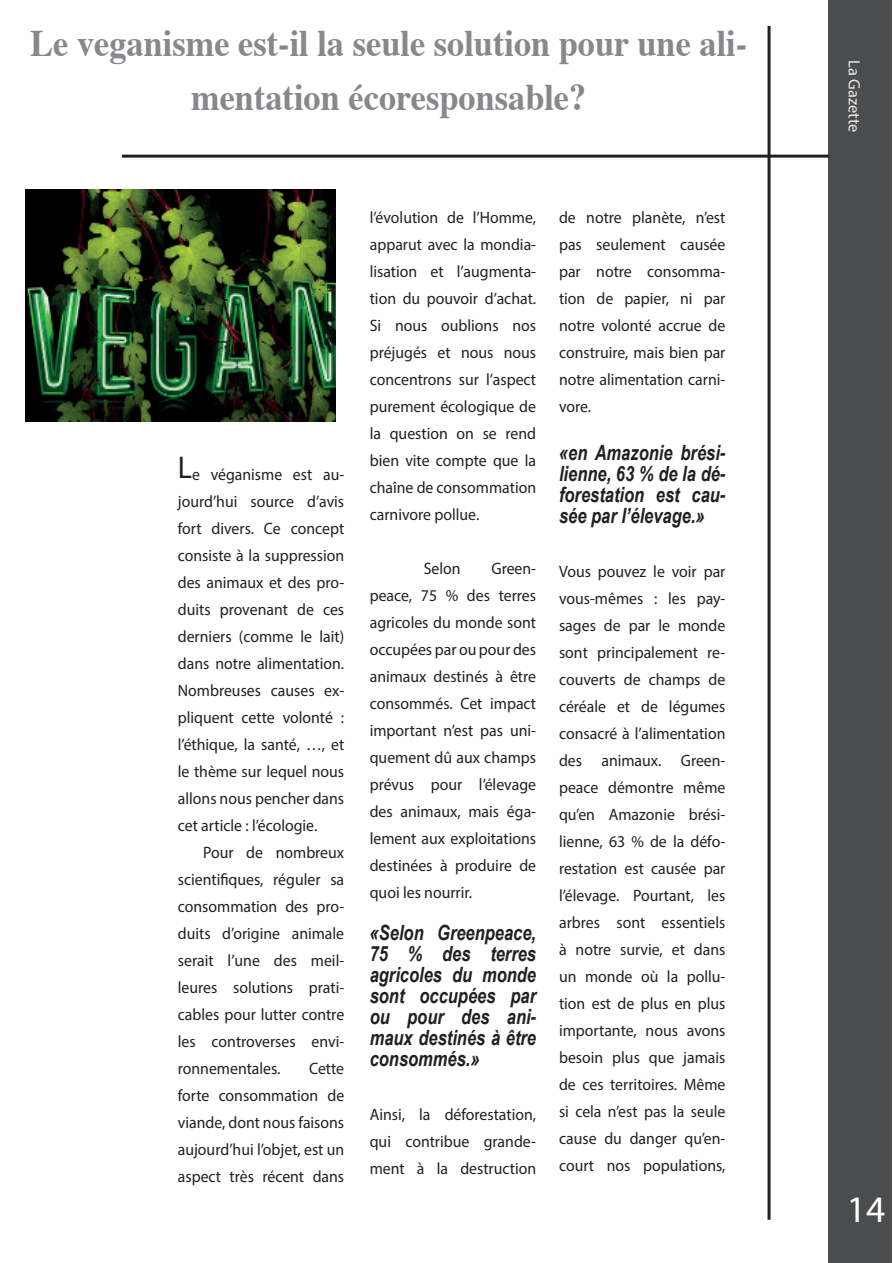
<style>
.page{position:relative;width:893px;height:1263px;background:#fff}
.page>*{position:absolute;margin:0;border:0;box-sizing:border-box;transform-origin:0 0}
.t1{font:700 37.5px "Times";color:#86888b;scale:.92 1}
.t2{font:37.5px "Myriad Pro";color:#fff}
.t3{font:italic 700 21px/21px "Arial Narrow";color:#231f20;text-align:justify;scale:.96 1}
.t4{font:16.5px/27px "Myriad Pro";color:#231f20;text-align:justify;scale:.96 1}
.t5{font:16.5px "Myriad Pro";color:#fff}
.s1{font-size:31.5px}
</style>
<div class="page">
<div style="left:829px;top:0;width:63px;height:1263px;background:#4b4c4d"></div>
<hr style="left:767px;top:26px;width:3px;height:1194px;background:#231f20">
<hr style="left:122px;top:155px;width:707px;height:3px;background:#231f20">
<img style="left:26px;top:189px;width:309px;height:232px">
<h1 class="t1" style="left:30px;top:7px;width:781px">Le veganisme est-il la seule solution pour une ali-</h1>
<h1 class="t1" style="left:191px;top:61px;width:431px">mentation écoresponsable?</h1>
<p class="t4" style="left:178px;top:461px;width:175px"><span class="s1">L</span>e véganisme est au&shy;jourd’hui source d’avis fort divers. Ce concept consiste à la suppression des animaux et des pro&shy;duits provenant de ces derniers (comme le lait) dans notre alimentation.<br>Nombreuses causes ex&shy;pliquent cette volonté : l’éthique, la santé, …, et le thème sur lequel nous allons nous pencher dans cet article : l’écologie.</p>
<p class="t4" style="left:178px;top:839px;width:175px;text-indent:25px">Pour de nombreux scientifiques, réguler sa consommation des pro&shy;duits d’origine animale serait l’une des meil&shy;leures solutions prati&shy;cables pour lutter contre les controverses envi&shy;ronnementales.</p>
<p class="t4" style="left:178px;top:1055px;width:175px;text-indent:131px">Cette forte consommation de viande, dont nous faisons aujourd’hui l’objet, est un aspect très récent dans</p>
<p class="t4" style="left:370px;top:203px;width:175px">l’évolution de l’Homme, apparut avec la mondia&shy;lisation et l’augmenta&shy;tion du pouvoir d’achat.<br>Si nous oublions nos préjugés et nous nous concentrons sur l’aspect purement écologique de la question on se rend bien vite compte que la chaîne de consommation carnivore pollue.</p>
<p class="t4" style="left:424px;top:554px;width:40px">Selon</p>
<p class="t4" style="left:370px;top:554px;width:175px;text-indent:122px">Green&shy;peace, 75 % des terres agricoles du monde sont occupées par ou pour des animaux destinés à être consommés. Cet impact important n’est pas uni&shy;quement dû aux champs prévus pour l’élevage des animaux, mais éga&shy;lement aux exploitations destinées à produire de quoi les nourrir.</p>
<p class="t3" style="left:370px;top:921px;width:175px">«Selon Greenpeace, 75 % des terres agricoles du monde sont occupées par ou pour des ani&shy;maux destinés à être consommés.»</p>
<p class="t4" style="left:370px;top:1100px;width:175px">Ainsi, la déforestation, qui contribue grande&shy;ment à la destruction</p>
<p class="t4" style="left:559px;top:203px;width:175px">de notre planète, n’est pas seulement causée par notre consomma&shy;tion de papier, ni par notre volonté accrue de construire, mais bien par notre alimentation carni&shy;vore.</p>
<p class="t3" style="left:559px;top:441px;width:175px">«en Amazonie brési&shy;lienne, 63 % de la dé&shy;forestation est cau&shy;sée par l’élevage.»</p>
<p class="t4" style="left:559px;top:557px;width:175px">Vous pouvez le voir par vous-mêmes : les pay&shy;sages de par le monde sont principalement re&shy;couverts de champs de céréale et de légumes consacré à l’alimentation des animaux. Green&shy;peace démontre même qu’en Amazonie brési&shy;lienne, 63 % de la défo&shy;restation est causée par l’élevage. Pourtant, les arbres sont essentiels à notre survie, et dans un monde où la pollu&shy;tion est de plus en plus importante, nous avons besoin plus que jamais de ces territoires. Même si cela n’est pas la seule cause du danger qu’en&shy;court nos populations,</p>
<p class="t5" style="left:864px;top:60px;width:74px;rotate:90deg">La Gazette</p>
<h1 class="t2" style="left:847px;top:1187px;width:40px">14</h1>
</div>
